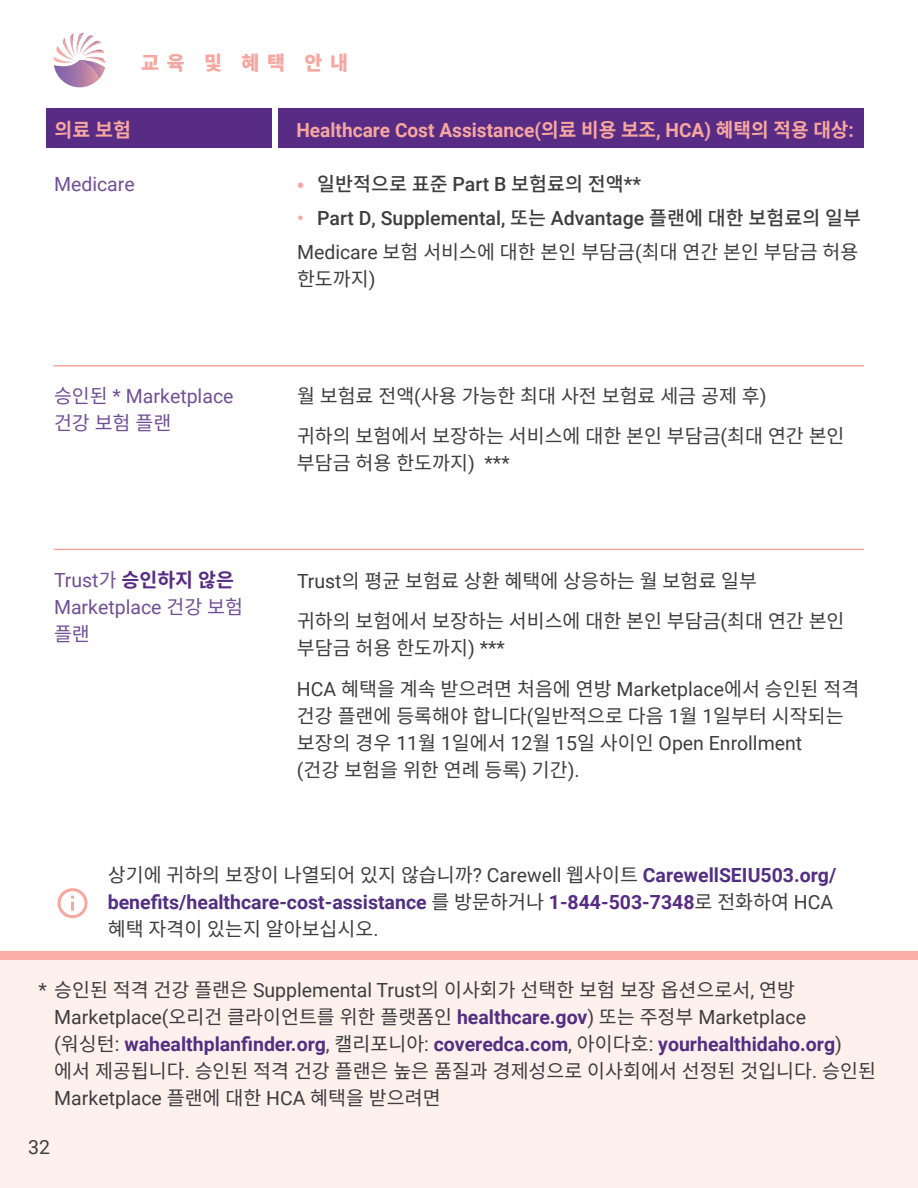
<style>
.page{position:relative;width:918px;height:1188px;background:#fff}
.page>*{position:absolute;margin:0;border:0;box-sizing:border-box;transform-origin:0 0}
.Body_13pt{font:19.5px/27px "Noto Sans CJ Kkr";color:#3e3e3f}
.Body_13pt-2{font:700 19.5px/27px "Roboto";color:#522f82}
.Body_13pt-3{font:19.5px/27px "Roboto";color:#714f95}
.Body_13pt-4{font:700 19.5px "Roboto";color:#f7a79f}
.t1{font:500 19.5px "Roboto";color:#3e3e3f}
.t2{font:500 19.5px "Noto Sans CJ Kkr";color:#3e3e3f}
.t3{font:900 19.5px "Noto Sans CJ Kkr";color:#f7a79f}
.Body_13pt-5{font:700 19.5px "Noto Sans CJ Kkr";color:#f7a79f}
.Body_13pt-6{font:19.5px "Roboto";color:#3e3e3f}
.s1{font-family:"Noto Sans CJ Kkr"}
.s2{color:#f7a79f}
.s3{font-family:"Roboto"}
.s4{font-family:"Noto Sans CJ Kkr";font-weight:700;color:#582c84}
.s5{font-family:"Noto Sans CJ Kkr";font-weight:400;color:#3e3e3f}
.s6{font-weight:400;color:#3e3e3f}
.s7{color:#582c84}
.s8{font-family:"Roboto";font-weight:700;color:#522f82}
</style>
<div class="page">
<svg style="left:53px;top:33px;width:52px;height:55px"></svg>
<div style="left:0;top:951px;width:918px;height:237px;background:#fef0ed"></div>
<div style="left:46px;top:108px;width:226px;height:39px;background:#582c84"></div>
<div style="left:279px;top:108px;width:585px;height:39px;background:#582c84"></div>
<hr style="left:54px;top:365px;width:810px;height:2px;background:#f7a79f">
<hr style="left:54px;top:549px;width:810px;height:1px;background:#f7a79f">
<svg style="left:58px;top:888px;width:30px;height:30px"></svg>
<p class="t3" style="left:141px;top:51px;width:209px">교육 및 혜택 안내</p>
<p class="Body_13pt-5" style="left:54px;top:119px;width:78px">의료 보험</p>
<p class="Body_13pt-4" style="left:296px;top:117px;width:559px">Healthcare Cost Assistance(<span class="s1">의료 비용 보조</span>, HCA) <span class="s1">혜택의 적용 대상</span>:</p>
<p class="Body_13pt-3" style="left:54px;top:170px;width:82px">Medicare</p>
<p class="t2" style="left:297px;top:173px;width:346px"><span class="s2">•</span> 일반적으로 표준 <span class="s3">Part B</span> 보험료의 전액<span class="s3">**</span></p>
<p class="t1" style="left:297px;top:204px;width:566px"><span class="s2">•</span> Part D, Supplemental, <span class="s1">또는</span> Advantage <span class="s1">플랜에 대한 보험료의 일부</span></p>
<p class="Body_13pt" style="left:297px;top:238px;width:563px"><span class="s3">Medicare</span> 보험 서비스에 대한 본인 부담금<span class="s3">(</span>최대 연간 본인 부담금 허용 한도까지<span class="s3">)</span></p>
<p class="Body_13pt-3" style="left:54px;top:382px;width:181px"><span class="s1">승인된</span> * Marketplace <span class="s1">건강 보험 플랜</span></p>
<p class="Body_13pt-3" style="left:54px;top:566px;width:191px">Trust<span class="s1">가</span> <span class="s4">승인하지 않은<br></span>Marketplace <span class="s1">건강 보험 플랜</span></p>
<p class="Body_13pt" style="left:297px;top:383px;width:471px">월 보험료 전액<span class="s3">(</span>사용 가능한 최대 사전 보험료 세금 공제 후<span class="s3">)</span></p>
<p class="Body_13pt" style="left:297px;top:423px;width:549px">귀하의 보험에서 보장하는 서비스에 대한 본인 부담금<span class="s3">(</span>최대 연간 본인 부담금 허용 한도까지<span class="s3">) ***</span></p>
<p class="Body_13pt" style="left:297px;top:568px;width:462px"><span class="s3">Trust</span>의 평균 보험료 상환 혜택에 상응하는 월 보험료 일부</p>
<p class="Body_13pt" style="left:297px;top:608px;width:549px">귀하의 보험에서 보장하는 서비스에 대한 본인 부담금<span class="s3">(</span>최대 연간 본인 부담금 허용 한도까지<span class="s3">) ***</span></p>
<p class="Body_13pt" style="left:297px;top:676px;width:564px"><span class="s3">HCA</span> 혜택을 계속 받으려면 처음에 연방 <span class="s3">Marketplace</span>에서 승인된 적격 건강 플랜에 등록해야 합니다<span class="s3">(</span>일반적으로 다음 <span class="s3">1</span>월 <span class="s3">1</span>일부터 시작되는 보장의 경우 <span class="s3">11</span>월 <span class="s3">1</span>일에서 <span class="s3">12</span>월 <span class="s3">15</span>일 사이인 <span class="s3">Open Enrollment<br>(</span>건강 보험을 위한 연례 등록<span class="s3">)</span> 기간<span class="s3">).</span></p>
<p class="Body_13pt-2" style="left:108px;top:861px;width:730px"><span class="s5">상기에 귀하의 보장이 나열되어 있지 않습니까</span><span class="s6">? Carewell</span> <span class="s5">웹사이트</span> CarewellSEIU503.org/ benefits/healthcare-cost-assistance <span class="s5">를 방문하거나</span> <span class="s7">1-844-503-7348</span><span class="s5">로 전화하여</span> <span class="s6">HCA </span><span class="s5">혜택 자격이 있는지 알아보십시오</span><span class="s6">.</span></p>
<p class="Body_13pt" style="left:54px;top:977px;width:823px;text-indent:-16px"><span class="s3">*</span> 승인된 적격 건강 플랜은 <span class="s3">Supplemental Trust</span>의 이사회가 선택한 보험 보장 옵션으로서<span class="s3">,</span> 연방 <span class="s3">Marketplace(</span>오리건 클라이언트를 위한 플랫폼인 <span class="s8">healthcare.gov</span><span class="s3">)</span> 또는 주정부 <span class="s3">Marketplace (</span>워싱턴<span class="s3">:</span> <span class="s8">wahealthplanfinder.org</span><span class="s3">,</span> 캘리포니아<span class="s3">:</span> <span class="s8">coveredca.com</span><span class="s3">,</span> 아이다호<span class="s3">:</span> <span class="s8">yourhealthidaho.org</span><span class="s3">) </span>에서 제공됩니다<span class="s3">.</span> 승인된 적격 건강 플랜은 높은 품질과 경제성으로 이사회에서 선정된 것입니다<span class="s3">.</span> 승인된 <span class="s3">Marketplace</span> 플랜에 대한 <span class="s3">HCA</span> 혜택을 받으려면</p>
<p class="Body_13pt-6" style="left:28px;top:1134px;width:23px">32</p>
</div>
